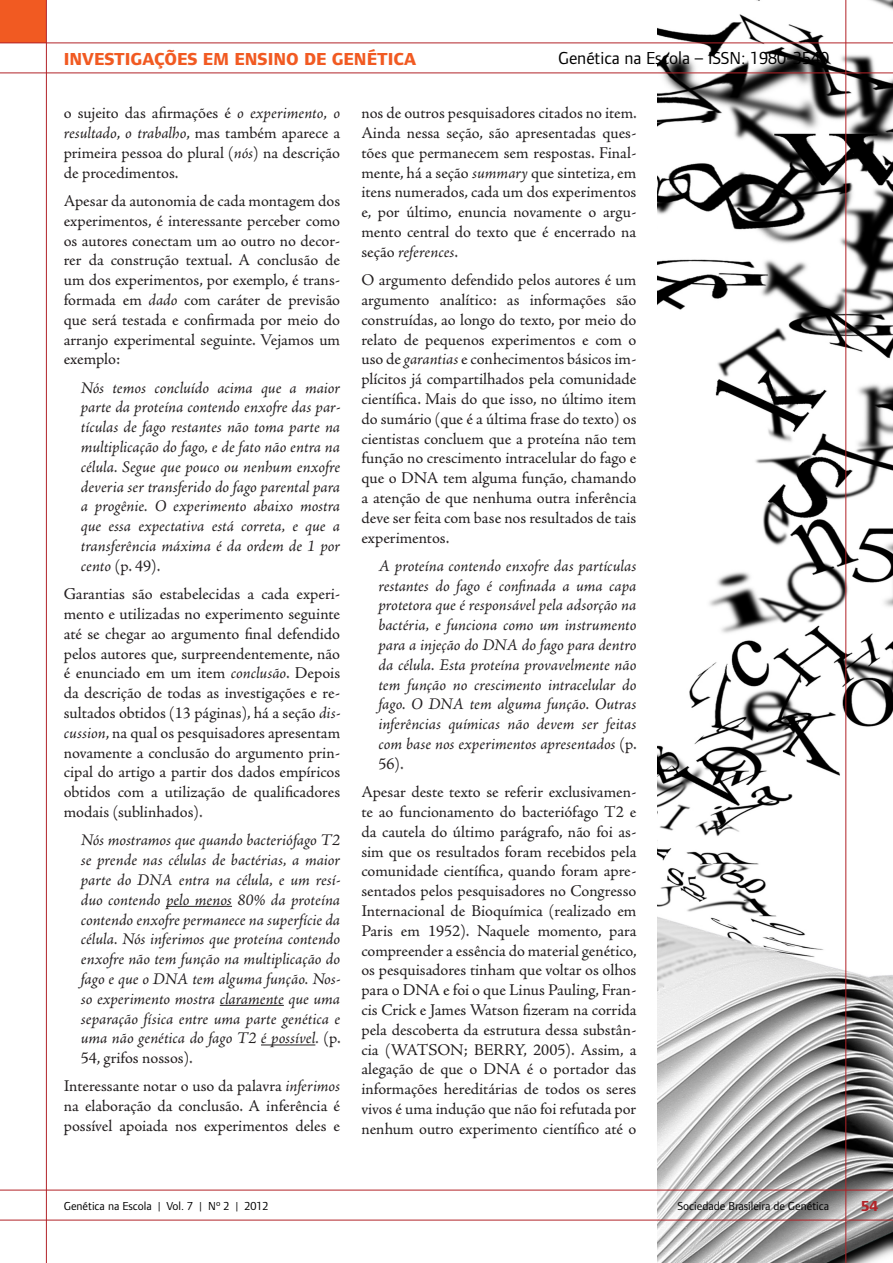
<style>
.page{position:relative;width:893px;height:1263px;background:#fff}
.page>*{position:absolute;margin:0;border:0;box-sizing:border-box;transform-origin:0 0}
.t1{font:800 18px "Foundry Form Sans";color:#f15a22}
.t2{font:18px "Foundry Form Sans";color:#000}
.t3{font:16.5px/19.8px "Adobe Jenson Pro";color:#231f20;text-align:justify}
.t4{font:italic 16.5px/19.8px "Adobe Jenson Pro";letter-spacing:-.005em;color:#231f20;text-align:justify}
.t5{font:800 15px "Foundry Form Sans";color:#b22328}
.t6{font:12px "Foundry Form Sans";color:#000}
.s1{font-style:italic}
.s2{font-style:normal}
</style>
<div class="page">
<hr style="left:166px;top:906px;width:66px;height:1px;background:#231f20">
<hr style="left:220px;top:1005px;width:64px;height:1px;background:#231f20">
<hr style="left:261px;top:1044px;width:54px;height:1px;background:#231f20">
<img style="left:658px;top:0;width:235px;height:1263px">
<div style="left:0;top:0;width:46px;height:43px;background:#f15a22"></div>
<hr style="left:46px;top:0;width:1px;height:1263px;background:#b22328">
<hr style="left:845px;top:0;width:1px;height:1263px;background:#b22328">
<hr style="left:0;top:1190px;width:893px;height:1px;background:#b22328">
<hr style="left:0;top:1220px;width:893px;height:1px;background:#b22328">
<hr style="left:0;top:43px;width:893px;height:1px;background:#b22328">
<hr style="left:0;top:73px;width:893px;height:1px;background:#b22328">
<p class="t1" style="left:64px;top:49px;width:354px">INVESTIGAÇÕES EM ENSINO DE GENÉTICA</p>
<p class="t2" style="left:558px;top:48px;width:273px">Genética na Escola – ISSN: 1980-3540</p>
<p class="t3" style="left:64px;top:103px;width:278px">o sujeito das afirmações é <span class="s1">o experimento</span>, <span class="s1">o resultado</span>, <span class="s1">o trabalho</span>, mas também aparece a primeira pessoa do plural (<span class="s1">nós</span>) na descrição de procedimentos.</p>
<p class="t3" style="left:64px;top:191px;width:278px">Apesar da autonomia de cada montagem dos experimentos, é interessante perceber como os autores conectam um ao outro no decor&shy;rer da construção textual. A conclusão de um dos experimentos, por exemplo, é trans&shy;formada em <span class="s1">dado</span> com caráter de previsão que será testada e confirmada por meio do arranjo experimental seguinte. Vejamos um exemplo:</p>
<p class="t4" style="left:81px;top:379px;width:261px">Nós temos concluído acima que a maior parte da proteína contendo enxofre das par&shy;tículas de fago restantes não toma parte na multiplicação do fago, e de fato não entra na célula. Segue que pouco ou nenhum enxofre deveria ser transferido do fago parental para a progênie. O experimento abaixo mostra que essa expectativa está correta, e que a transferência máxima é da ordem de 1 por cento <span class="s2">(p. 49).</span></p>
<p class="t3" style="left:64px;top:584px;width:278px">Garantias são estabelecidas a cada experi&shy;mento e utilizadas no experimento seguinte até se chegar ao argumento final defendido pelos autores que, surpreendentemente, não é enunciado em um item <span class="s1">conclusão</span>. Depois da descrição de todas as investigações e re&shy;sultados obtidos (13 páginas), há a seção <span class="s1">dis&shy;cussion</span>, na qual os pesquisadores apresentam novamente a conclusão do argumento prin&shy;cipal do artigo a partir dos dados empíricos obtidos com a utilização de qualificadores modais (sublinhados).</p>
<p class="t4" style="left:81px;top:831px;width:261px">Nós mostramos que quando bacteriófago T2 se prende nas células de bactérias, a maior parte do DNA entra na célula, e um resí&shy;duo contendo pelo menos 80% da proteína contendo enxofre permanece na superfície da célula. Nós inferimos que proteína contendo enxofre não tem função na multiplicação do fago e que o DNA tem alguma função. Nos&shy;so experimento mostra claramente que uma separação física entre uma parte genética e uma não genética do fago T2 é possível. <span class="s2">(p.<br>54, grifos nossos).</span></p>
<p class="t3" style="left:64px;top:1077px;width:278px">Interessante notar o uso da palavra <span class="s1">inferimos </span>na elaboração da conclusão. A inferência é possível apoiada nos experimentos deles e</p>
<p class="t3" style="left:361px;top:103px;width:277px">nos de outros pesquisadores citados no item.<br>Ainda nessa seção, são apresentadas ques&shy;tões que permanecem sem respostas. Final&shy;mente, há a seção <span class="s1">summary</span> que sintetiza, em itens numerados, cada um dos experimentos e, por último, enuncia novamente o argu&shy;mento central do texto que é encerrado na seção <span class="s1">references</span>.</p>
<p class="t3" style="left:361px;top:270px;width:277px">O argumento defendido pelos autores é um argumento analítico: as informações são construídas, ao longo do texto, por meio do relato de pequenos experimentos e com o uso de <span class="s1">garantias</span> e conhecimentos básicos im&shy;plícitos já compartilhados pela comunidade científica. Mais do que isso, no último item do sumário (que é a última frase do texto) os cientistas concluem que a proteína não tem função no crescimento intracelular do fago e que o DNA tem alguma função, chamando a atenção de que nenhuma outra inferência deve ser feita com base nos resultados de tais experimentos.</p>
<p class="t4" style="left:378px;top:557px;width:260px">A proteína contendo enxofre das partículas restantes do fago é confinada a uma capa protetora que é responsável pela adsorção na bactéria, e funciona como um instrumento para a injeção do DNA do fago para dentro da célula. Esta proteína provavelmente não tem função no crescimento intracelular do fago. O DNA tem alguma função. Outras inferências químicas não devem ser feitas com base nos experimentos apresentados <span class="s2">(p.<br>56).</span></p>
<p class="t3" style="left:361px;top:782px;width:277px">Apesar deste texto se referir exclusivamen&shy;te ao funcionamento do bacteriófago T2 e da cautela do último parágrafo, não foi as&shy;sim que os resultados foram recebidos pela comunidade científica, quando foram apre&shy;sentados pelos pesquisadores no Congresso Internacional de Bioquímica (realizado em Paris em 1952). Naquele momento, para compreender a essência do material genético, os pesquisadores tinham que voltar os olhos para o DNA e foi o que Linus Pauling, Fran&shy;cis Crick e James Watson fizeram na corrida pela descoberta da estrutura dessa substân&shy;cia (WATSON; BERRY, 2005). Assim, a alegação de que o DNA é o portador das informações hereditárias de todos os seres vivos é uma indução que não foi refutada por nenhum outro experimento científico até o</p>
<p class="t6" style="left:64px;top:1199px;width:206px">Genética na Escola | Vol. 7 | Nº 2 | 2012</p>
<p class="t6" style="left:677px;top:1199px;width:153px">Sociedade Brasileira de Genética</p>
<p class="t5" style="left:861px;top:1197px;width:19px">54</p>
</div>
